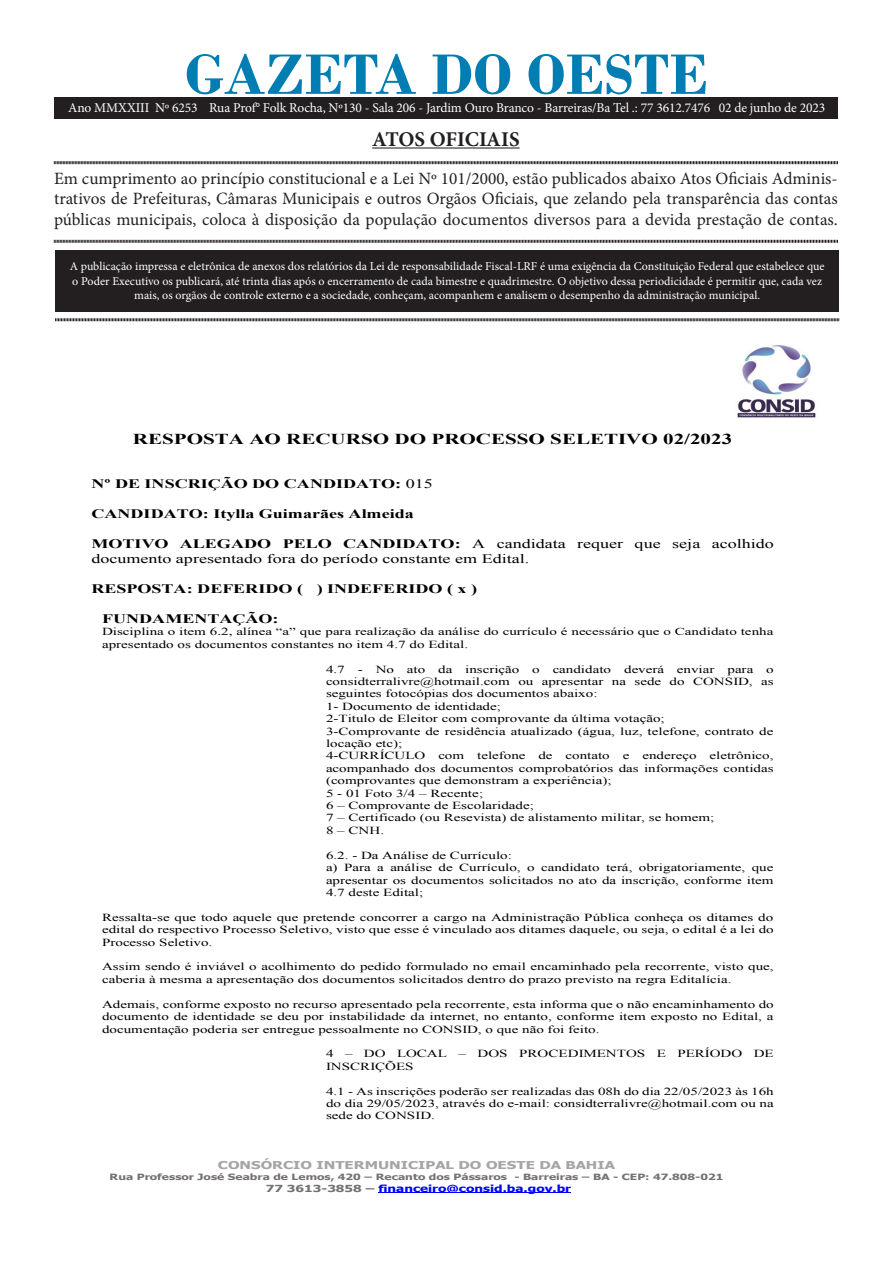
<style>
.page{position:relative;width:893px;height:1263px;background:#fff}
.page>*{position:absolute;margin:0;border:0;box-sizing:border-box;transform-origin:0 0}
.t1{font:700 60px "Bodoni";color:#007eb4}
.t2{font:700 21px "Minion Pro";letter-spacing:-.005em;color:#231f20}
.t3{font:17.25px/20.7px "Minion Pro";color:#231f20;text-align:justify}
.t4{font:700 15.15px "Times New Roman";color:#000;scale:1.39 1}
.t5{font:13.5px "Minion Pro";letter-spacing:-.01em;color:#fff}
.t6{font:12.9px/14.9px "Times New Roman";color:#000;scale:1.39 1}
.t7{font:700 12.9px "Times New Roman";color:#000;scale:1.39 1}
.t8{font:12px/14.4px "Minion Pro";color:#fff;text-align:center}
.t9{font:10.8px/12.5px "Times New Roman";color:#000;scale:1.39 1}
.t10{font:700 10.8px "Tahoma";color:#a5a5a5;scale:1.39 1}
.t11{font:700 9.75px "Tahoma";color:#00f;scale:1.39 1}
.t12{font:700 8.7px "Tahoma";color:#767171;scale:1.39 1}
.s1{font-weight:400}
.s2{font-weight:700}
.s3{color:#767171}
</style>
<div class="page">
<div style="left:55px;top:250px;width:784px;height:61px;background:#231f20"></div>
<hr style="left:372px;top:147px;width:148px;height:2px;background:#231f20">
<svg style="left:54px;top:161px;width:784px;height:4px;background:#908e8e"></svg>
<svg style="left:54px;top:239px;width:784px;height:4px;background:#908e8e"></svg>
<svg style="left:55px;top:318px;width:784px;height:4px;background:#908e8e"></svg>
<div style="left:54px;top:98px;width:784px;height:20px;background:#231f20"></div>
<hr style="left:378px;top:1192px;width:193px;height:1px;background:#00f">
<img style="left:737px;top:345px;width:79px;height:73px">
<p class="t1" style="left:185px;top:39px;width:525px">GAZETA DO OESTE</p>
<p class="t2" style="left:372px;top:124px;width:149px">ATOS OFICIAIS</p>
<p class="t3" style="left:54px;top:168px;width:785px">Em cumprimento ao princípio constitucional e a Lei Nº 101/2000, estão publicados abaixo Atos Oficiais Adminis&shy;trativos de Prefeituras, Câmaras Municipais e outros Orgãos Oficiais, que zelando pela transparência das contas públicas municipais, coloca à disposição da população documentos diversos para a devida prestação de contas.</p>
<p class="t8" style="left:70px;top:259px;width:756px">A publicação impressa e eletrônica de anexos dos relatórios da Lei de responsabilidade Fiscal-LRF é uma exigência da Constituição Federal que estabelece que o Poder Executivo os publicará, até trinta dias após o encerramento de cada bimestre e quadrimestre. O objetivo dessa periodicidade é permitir que, cada vez mais, os orgãos de controle externo e a sociedade, conheçam, acompanhem e analisem o desempenho da administração municipal.</p>
<p class="t5" style="left:68px;top:98px;width:758px">Ano MMXXIII Nº 6253 Rua Prof° Folk Rocha, Nº130 - Sala 206 - Jardim Ouro Branco - Barreiras/Ba Tel .: 77 3612.7476 02 de junho de 2023</p>
<p class="t4" style="left:133px;top:428px;width:433px">RESPOSTA AO RECURSO DO PROCESSO SELETIVO 02/2023</p>
<p class="t7" style="left:91px;top:475px;width:247px">Nº DE INSCRIÇÃO DO CANDIDATO: <span class="s1">015</span></p>
<p class="t7" style="left:91px;top:505px;width:233px">CANDIDATO: Itylla Guimarães Almeida</p>
<p class="t6" style="left:91px;top:536px;width:492px"><span class="s2">MOTIVO ALEGADO PELO CANDIDATO:</span> A candidata requer que seja acolhido documento apresentado fora do período constante em Edital.</p>
<p class="t7" style="left:91px;top:580px;width:279px">RESPOSTA: DEFERIDO ( ) INDEFERIDO ( x )</p>
<p class="t7" style="left:102px;top:609px;width:128px">FUNDAMENTAÇÃO:</p>
<p class="t9" style="left:102px;top:625px;width:484px">Disciplina o item 6.2, alínea “a” que para realização da análise do currículo é necessário que o Candidato tenha apresentado os documentos constantes no item 4.7 do Edital.</p>
<p class="t9" style="left:326px;top:662px;width:324px">4.7 - No ato da inscrição o candidato deverá enviar para o considterralivre@hotmail.com ou apresentar na sede do CONSID, as seguintes fotocópias dos documentos abaixo:<br>1- Documento de identidade;<br>2-Titulo de Eleitor com comprovante da última votação;<br>3-Comprovante de residência atualizado (água, luz, telefone, contrato de locação etc);<br>4-CURRÍCULO com telefone de contato e endereço eletrônico, acompanhado dos documentos comprobatórios das informações contidas (comprovantes que demonstram a experiência);<br>5 - 01 Foto 3/4 – Recente;<br>6 – Comprovante de Escolaridade;<br>7 – Certificado (ou Resevista) de alistamento militar, se homem;<br>8 – CNH.</p>
<p class="t9" style="left:326px;top:849px;width:323px">6.2. - Da Análise de Currículo:<br>a) Para a análise de Currículo, o candidato terá, obrigatoriamente, que apresentar os documentos solicitados no ato da inscrição, conforme item 4.7 deste Edital;</p>
<p class="t9" style="left:102px;top:911px;width:485px;text-align:justify">Ressalta-se que todo aquele que pretende concorrer a cargo na Administração Pública conheça os ditames do edital do respectivo Processo Seletivo, visto que esse é vinculado aos ditames daquele, ou seja, o edital é a lei do Processo Seletivo.</p>
<p class="t9" style="left:102px;top:960px;width:485px">Assim sendo é inviável o acolhimento do pedido formulado no email encaminhado pela recorrente, visto que, caberia à mesma a apresentação dos documentos solicitados dentro do prazo previsto na regra Editalícia.</p>
<p class="t9" style="left:102px;top:998px;width:485px;text-align:justify">Ademais, conforme exposto no recurso apresentado pela recorrente, esta informa que o não encaminhamento do documento de identidade se deu por instabilidade da internet, no entanto, conforme item exposto no Edital, a documentação poderia ser entregue pessoalmente no CONSID, o que não foi feito.</p>
<p class="t9" style="left:326px;top:1047px;width:324px">4 – DO LOCAL – DOS PROCEDIMENTOS E PERÍODO DE<br>INSCRIÇÕES</p>
<p class="t9" style="left:326px;top:1084px;width:324px;text-align:justify">4.1 - As inscrições poderão ser realizadas das 08h do dia 22/05/2023 às 16h do dia 29/05/2023, através do e-mail: considterralivre@hotmail.com ou na sede do CONSID.</p>
<p class="t10" style="left:218px;top:1158px;width:287px">CONSÓRCIO INTERMUNICIPAL DO OESTE DA BAHIA</p>
<p class="t12" style="left:110px;top:1171px;width:443px">Rua Professor José Seabra de Lemos, 420 – Recanto dos Pássaros - Barreiras – BA - CEP: 47.808-021</p>
<p class="t11" style="left:266px;top:1181px;width:221px"><span class="s3">77 3613-3858 –</span> financeiro@consid.ba.gov.br</p>
</div>
